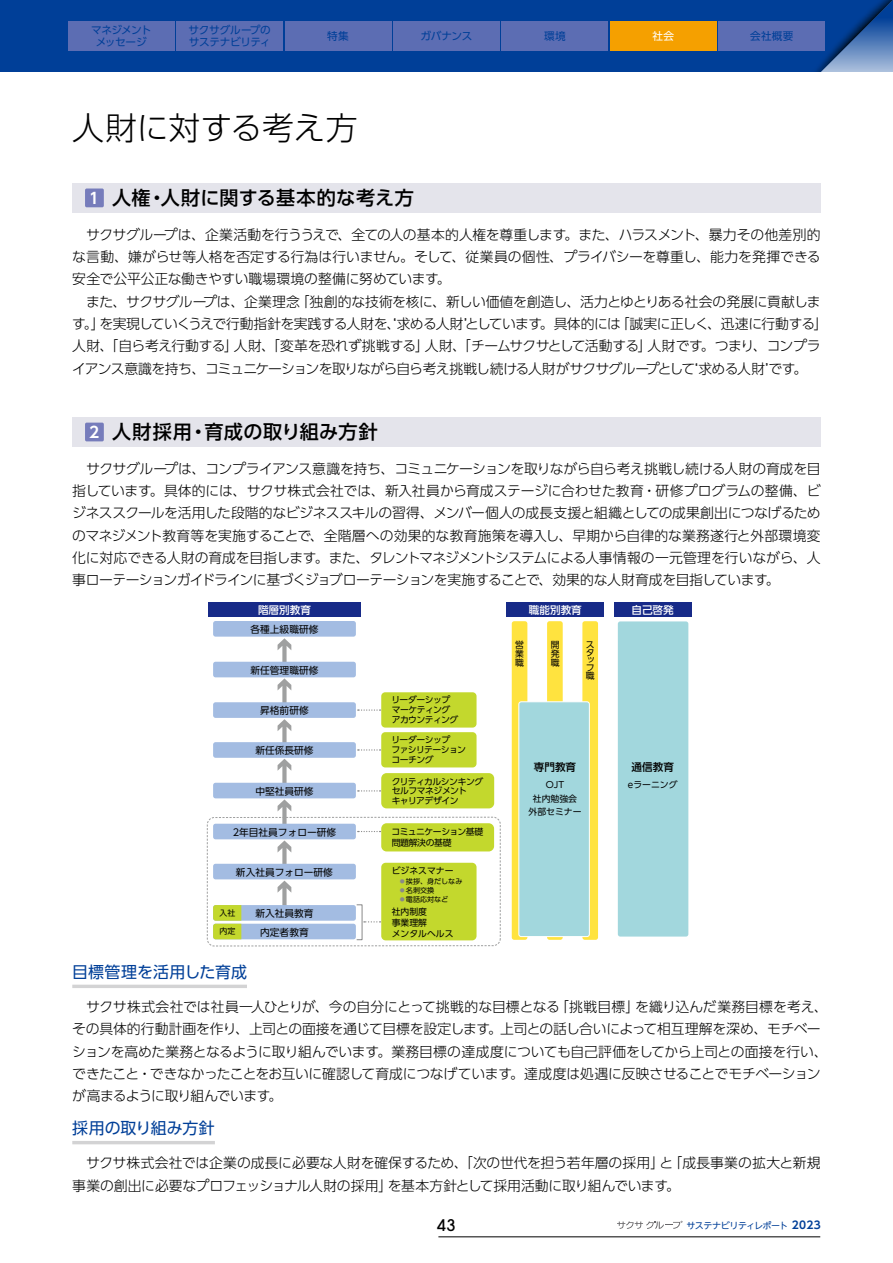
<style>
.page{position:relative;width:893px;height:1263px;background:#fff}
.page>*{position:absolute;margin:0;border:0;box-sizing:border-box;transform-origin:0 0}
.t1{font:300 31.95px "UD Shin Go Pr 6 N";letter-spacing:-.01em;color:#000}
.t2{font:500 19.2px "UD Shin Go Pr 6 N";letter-spacing:.025em;color:#000}
.t3{font:15.9px "UD Shin Go Pr 6 N";color:#003f98}
.t4{font:500 15.9px "ITC Avant Garde Pro";color:#000}
.t5{font:300 13.8px/22.4px "UD Shin Go Pr 6 N";letter-spacing:-.025em;color:#000}
.t6{font:10.65px/11.7px "UD Shin Go Pr 6 N";letter-spacing:-.025em;color:#003f98}
.t7{font:500 10.65px "UD Shin Go Pro";color:#fff}
.t8{font:10.65px/11.7px "UD Shin Go Pr 6 N";letter-spacing:-.065em;color:#003f98;text-align:center}
.t9{font:500 10.65px "UD Shin Go Pro";color:#000}
.t10{font:10.65px "UD Shin Go Pr 6 N";color:#fff}
.t11{font:9.75px "UD Shin Go Pro";color:#000}
.t12{font:9px "UD Shin Go NT Pr 6 N";letter-spacing:-.065em;color:#003f98}
.t13{font:8.85px/9.9px "UD Shin Go Pro";letter-spacing:-.045em;color:#000}
.t14{font:8.85px/11.2px "UD Shin Go Pro";color:#000}
.t15{font:8.85px/9.9px "UD Shin Go Pro";letter-spacing:-.065em;color:#000}
.t16{font:7.95px "UD Shin Go Pro";color:#000}
.t17{font:7.05px "UD Shin Go Pro";color:#000}
.s1{font-family:"UD Shin Go Pr 6 N De";font-weight:700;font-size:15.3px;color:#fff}
.s2{color:#898989}
.s3{font-family:"UD Shin Go NT Pr 6 N De";font-weight:700;font-size:10.65px}
</style>
<div class="page">
<div style="left:0;top:0;width:802px;height:72px;background:#003f98"></div>
<img style="left:802px;top:0;width:91px;height:72px">
<hr style="left:72px;top:985px;width:175px;height:3px;background:#d3d3d4">
<hr style="left:72px;top:1141px;width:143px;height:3px;background:#d3d3d4">
<div style="left:72px;top:183px;width:749px;height:30px;background:#e4e4eb"></div>
<div style="left:85px;top:188px;width:19px;height:19px;background:#767cbb;border-radius:2px"></div>
<div style="left:72px;top:417px;width:749px;height:30px;background:#e4e4eb"></div>
<div style="left:85px;top:423px;width:19px;height:18px;background:#767cbb;border-radius:2px"></div>
<svg style="left:278px;top:638px;width:13px;height:24px"></svg>
<svg style="left:278px;top:678px;width:13px;height:24px"></svg>
<svg style="left:278px;top:719px;width:13px;height:23px"></svg>
<svg style="left:278px;top:759px;width:13px;height:24px"></svg>
<svg style="left:278px;top:799px;width:13px;height:25px"></svg>
<svg style="left:278px;top:840px;width:13px;height:24px"></svg>
<svg style="left:278px;top:881px;width:13px;height:24px"></svg>
<div style="left:208px;top:602px;width:153px;height:15px;background:#172a88"></div>
<div style="left:507px;top:602px;width:97px;height:15px;background:#172a88"></div>
<div style="left:614px;top:602px;width:77px;height:15px;background:#172a88"></div>
<div style="left:213px;top:621px;width:143px;height:16px;background:#a3bce2;border-radius:2px"></div>
<div style="left:512px;top:621px;width:15px;height:319px;background:#ffe33f;border-radius:2px"></div>
<div style="left:547px;top:621px;width:16px;height:319px;background:#ffe33f;border-radius:2px"></div>
<div style="left:582px;top:621px;width:16px;height:319px;background:#ffe33f;border-radius:2px"></div>
<div style="left:213px;top:662px;width:143px;height:15px;background:#a3bce2;border-radius:2px"></div>
<div style="left:213px;top:702px;width:143px;height:16px;background:#a3bce2;border-radius:2px"></div>
<div style="left:213px;top:742px;width:143px;height:16px;background:#a3bce2;border-radius:2px"></div>
<div style="left:213px;top:783px;width:143px;height:15px;background:#a3bce2;border-radius:2px"></div>
<div style="left:213px;top:824px;width:143px;height:15px;background:#a3bce2;border-radius:2px"></div>
<div style="left:213px;top:864px;width:143px;height:15px;background:#a3bce2;border-radius:2px"></div>
<div style="left:213px;top:905px;width:143px;height:16px;background:#a3bce2;border-radius:2px"></div>
<div style="left:213px;top:924px;width:143px;height:15px;background:#a3bce2;border-radius:2px"></div>
<div style="left:519px;top:702px;width:70px;height:234px;background:#a2d7dd;border-radius:2px"></div>
<div style="left:519px;top:701px;width:71px;height:236px;border:1px solid #fff;border-radius:2px"></div>
<div style="left:618px;top:621px;width:70px;height:315px;background:#a2d7dd;border-radius:2px"></div>
<div style="left:381px;top:732px;width:96px;height:35px;background:#c3d82d;border-radius:4px"></div>
<div style="left:381px;top:692px;width:96px;height:35px;background:#c3d82d;border-radius:4px"></div>
<div style="left:381px;top:773px;width:113px;height:35px;background:#c3d82d;border-radius:5px"></div>
<div style="left:381px;top:823px;width:113px;height:28px;background:#c3d82d;border-radius:5px"></div>
<div style="left:381px;top:863px;width:96px;height:77px;background:#c3d82d;border-radius:4px"></div>
<div style="left:207px;top:817px;width:294px;height:129px;border:1px dashed #9fa0a0;border-radius:7px"></div>
<svg style="left:213px;top:905px;width:28px;height:34px"></svg>
<svg style="left:358px;top:749px;width:22px;height:2px"></svg>
<svg style="left:358px;top:709px;width:22px;height:2px"></svg>
<svg style="left:358px;top:790px;width:22px;height:1px"></svg>
<svg style="left:358px;top:831px;width:22px;height:1px"></svg>
<div style="left:68px;top:21px;width:106px;height:30px;background:#5c6db3"></div>
<div style="left:502px;top:21px;width:106px;height:30px;background:#5c6db3"></div>
<div style="left:285px;top:21px;width:106px;height:30px;background:#5c6db3"></div>
<div style="left:719px;top:21px;width:106px;height:30px;background:#5c6db3"></div>
<div style="left:176px;top:21px;width:107px;height:30px;background:#5c6db3"></div>
<div style="left:610px;top:21px;width:106px;height:30px;background:#f5a000"></div>
<div style="left:393px;top:21px;width:107px;height:30px;background:#5c6db3"></div>
<hr style="left:438px;top:1236px;width:382px;height:1px;background:#000">
<svg style="left:617px;top:1221px;width:65px;height:8px"></svg>
<p class="t6" style="left:188px;top:24px;width:84px">サクサグループのサステナビリティ</p>
<p class="t6" style="left:420px;top:30px;width:54px">ガバナンス</p>
<p class="t10" style="left:652px;top:28px;width:23px">社会</p>
<p class="t8" style="left:91px;top:24px;width:62px">マネジメントメッセージ</p>
<p class="t6" style="left:327px;top:30px;width:23px">特集</p>
<p class="t6" style="left:544px;top:30px;width:23px">環境</p>
<p class="t6" style="left:750px;top:30px;width:45px">会社概要</p>
<h1 class="t1" style="left:72px;top:102px;width:287px">人財に対する考え方</h1>
<h2 class="t2" style="left:89px;top:182px;width:326px"><span class="s1">1</span> 人権・人財に関する基本的な考え方</h2>
<p class="t5" style="left:72px;top:223px;width:750px;text-align:justify;text-indent:14px">サクサグループは、企業活動を行ううえで、全ての人の基本的人権を尊重します。また、ハラスメント、暴力その他差別的な言動、嫌がらせ等人格を否定する行為は行いません。そして、従業員の個性、プライバシーを尊重し、能力を発揮できる安全で公平公正な働きやすい職場環境の整備に努めています。</p>
<p class="t5" style="left:72px;top:290px;width:757px;text-indent:14px">また、サクサグループは、企業理念「独創的な技術を核に、新しい価値を創造し、活力とゆとりある社会の発展に貢献します。」を実現していくうえで行動指針を実践する人財を、‘求める人財’としています。具体的には「誠実に正しく、迅速に行動する」人財、「自ら考え行動する」人財、「変革を恐れず挑戦する」人財、「チームサクサとして活動する」人財です。つまり、コンプライアンス意識を持ち、コミュニケーションを取りながら自ら考え挑戦し続ける人財がサクサグループとして‘求める人財’です。</p>
<h2 class="t2" style="left:89px;top:416px;width:290px"><span class="s1">2</span> 人財採用・育成の取り組み方針</h2>
<p class="t5" style="left:72px;top:457px;width:750px;text-align:justify;text-indent:14px">サクサグループは、コンプライアンス意識を持ち、コミュニケーションを取りながら自ら考え挑戦し続ける人財の育成を目指しています。具体的には、サクサ株式会社では、新入社員から育成ステージに合わせた教育・研修プログラムの整備、ビジネススクールを活用した段階的なビジネススキルの習得、メンバー個人の成長支援と組織としての成果創出につなげるためのマネジメント教育等を実施することで、全階層への効果的な教育施策を導入し、早期から自律的な業務遂行と外部環境変化に対応できる人財の育成を目指します。また、タレントマネジメントシステムによる人事情報の一元管理を行いながら、人事ローテーションガイドラインに基づくジョブローテーションを実施することで、効果的な人財育成を目指しています。</p>
<p class="t7" style="left:258px;top:601px;width:54px">階層別教育</p>
<p class="t11" style="left:251px;top:621px;width:69px">各種上級職研修</p>
<p class="t11" style="left:251px;top:662px;width:69px">新任管理職研修</p>
<p class="t11" style="left:260px;top:702px;width:50px">昇格前研修</p>
<p class="t11" style="left:255px;top:742px;width:60px">新任係長研修</p>
<p class="t11" style="left:255px;top:783px;width:60px">中堅社員研修</p>
<p class="t11" style="left:233px;top:824px;width:105px">2年目社員フォロー研修</p>
<p class="t11" style="left:236px;top:864px;width:99px">新入社員フォロー研修</p>
<p class="t16" style="left:219px;top:906px;width:17px">入社</p>
<p class="t11" style="left:255px;top:905px;width:60px">新入社員教育</p>
<p class="t16" style="left:219px;top:925px;width:17px">内定</p>
<p class="t11" style="left:260px;top:924px;width:50px">内定者教育</p>
<p class="t13" style="left:391px;top:695px;width:68px">リーダーシップマーケティングアカウンティング</p>
<p class="t15" style="left:391px;top:735px;width:76px">リーダーシップ<br>ファシリテーションコーチング</p>
<p class="t13" style="left:392px;top:776px;width:93px">クリティカルシンキングセルフマネジメント<br>キャリアデザイン</p>
<p class="t13" style="left:392px;top:826px;width:93px;line-height:11.2px">コミュニケーション基礎問題解決の基礎</p>
<p class="t14" style="left:392px;top:865px;width:63px">ビジネスマナー</p>
<p class="t17" style="left:399px;top:875px;width:65px"><span class="s2">●</span>挨拶、身だしなみ</p>
<p class="t17" style="left:399px;top:884px;width:37px"><span class="s2">●</span>名刺交換</p>
<p class="t17" style="left:399px;top:893px;width:51px"><span class="s2">●</span>電話応対など</p>
<p class="t14" style="left:392px;top:905px;width:63px">社内制度<br>事業理解<br>メンタルヘルス</p>
<p class="t7" style="left:529px;top:601px;width:54px">職能別教育</p>
<p class="t13" style="left:515px;top:640px;width:10px;line-height:8.9px;text-align:justify">営業職</p>
<p class="t13" style="left:551px;top:640px;width:10px;line-height:8.9px;text-align:justify">開発職</p>
<p class="t13" style="left:586px;top:640px;width:10px;line-height:7.8px;text-align:justify">スタッフ職</p>
<p class="t9" style="left:534px;top:759px;width:44px">専門教育</p>
<p class="t14" style="left:529px;top:778px;width:54px;line-height:13.2px;text-align:center">OJT<br>社内勉強会外部セミナー</p>
<p class="t7" style="left:631px;top:601px;width:44px">自己啓発</p>
<p class="t9" style="left:632px;top:759px;width:44px">通信教育</p>
<p class="t13" style="left:628px;top:780px;width:51px">eラーニング</p>
<p class="t3" style="left:72px;top:959px;width:176px">目標管理を活用した育成</p>
<p class="t5" style="left:72px;top:995px;width:757px;text-indent:14px">サクサ株式会社では社員一人ひとりが、今の自分にとって挑戦的な目標となる「挑戦目標」を織り込んだ業務目標を考え、その具体的行動計画を作り、上司との面接を通じて目標を設定します。上司との話し合いによって相互理解を深め、モチベーションを高めた業務となるように取り組んでいます。業務目標の達成度についても自己評価をしてから上司との面接を行い、できたこと・できなかったことをお互いに確認して育成につなげています。達成度は処遇に反映させることでモチベーションが高まるように取り組んでいます。</p>
<p class="t3" style="left:72px;top:1115px;width:144px">採用の取り組み方針</p>
<p class="t5" style="left:72px;top:1151px;width:750px;text-indent:14px">サクサ株式会社では企業の成長に必要な人財を確保するため、「次の世代を担う若年層の採用」と「成長事業の拡大と新規事業の創出に必要なプロフェッショナル人財の採用」を基本方針として採用活動に取り組んでいます。</p>
<p class="t4" style="left:437px;top:1215px;width:20px">43</p>
<p class="t12" style="left:686px;top:1218px;width:136px">サステナビリティレポート <span class="s3">2023</span></p>
</div>
